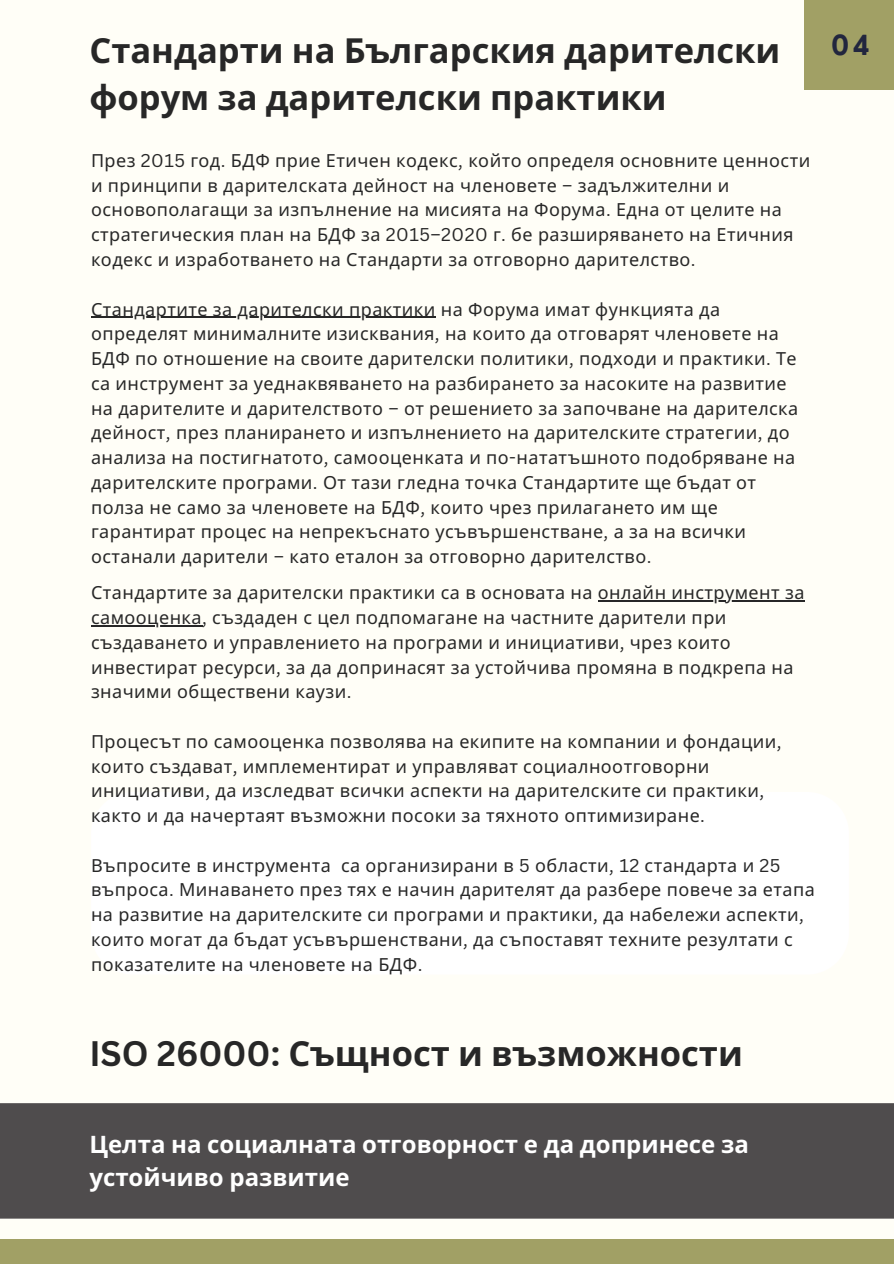
<style>
.page{position:relative;width:894px;height:1264px;background:#fff}
.page>*{position:absolute;margin:0;border:0;box-sizing:border-box;transform-origin:0 0}
.t1{font:700 34.5px "Noto Sans";color:#272727}
.t2{font:700 27px "Nourd";color:#22263e}
.t3{font:700 24px/32.7px "Noto Sans";color:#fff}
.t4{font:18px/24.8px "Noto Sans";letter-spacing:.025em;color:#272727}
.s1{font-family:"Canva Sans"}
</style>
<div class="page">
<div style="left:0;top:0;width:893px;height:1263px;background:#fffef7"></div>
<div style="left:804px;top:1px;width:89px;height:89px;background:#a1a065"></div>
<hr style="left:91px;top:316px;width:345px;height:2px;background:#272727">
<hr style="left:597px;top:600px;width:207px;height:1px;background:#272727">
<hr style="left:91px;top:625px;width:111px;height:1px;background:#272727">
<div style="left:0;top:1239px;width:893px;height:24px;background:#a1a065"></div>
<div style="left:0;top:1103px;width:893px;height:115px;background:#4f4c4d"></div>
<p class="t1" style="left:89px;top:26px;width:692px">Стандарти на Българския дарителски</p>
<p class="t2" style="left:830px;top:28px;width:41px">04</p>
<p class="t1" style="left:89px;top:73px;width:578px">форум за дарителски практики</p>
<p class="t4" style="left:91px;top:148px;width:720px">През <span class="s1">2015</span> год<span class="s1">.</span> БДФ прие Етичен кодекс<span class="s1">,</span> който определя основните ценности и принципи в дарителската дейност на членовете <span class="s1">–</span> задължителни и основополагащи за изпълнение на мисията на Форума<span class="s1">.</span> Една от целите на стратегическия план на БДФ за <span class="s1">2015–2020</span> г<span class="s1">.</span> бе разширяването на Етичния кодекс и изработването на Стандарти за отговорно дарителство<span class="s1">.</span></p>
<p class="t4" style="left:91px;top:296px;width:708px">Стандартите за дарителски практики на Форума имат функцията да определят минималните изисквания<span class="s1">,</span> на които да отговарят членовете на БДФ по отношение на своите дарителски политики<span class="s1">,</span> подходи и практики<span class="s1">.</span> Те са инструмент за уеднаквяването на разбирането за насоките на развитие на дарителите и дарителството <span class="s1">–</span> от решението за започване на дарителска дейност<span class="s1">,</span> през планирането и изпълнението на дарителските стратегии<span class="s1">,</span> до анализа на постигнатото<span class="s1">,</span> самооценката и по<span class="s1">-</span>нататъшното подобряване на дарителските програми<span class="s1">.</span> От тази гледна точка Стандартите ще бъдат от полза не само за членовете на БДФ<span class="s1">,</span> които чрез прилагането им ще гарантират процес на непрекъснато усъвършенстване<span class="s1">,</span> а за на всички останали дарители <span class="s1">–</span> като еталон за отговорно дарителство<span class="s1">.</span></p>
<p class="t4" style="left:91px;top:580px;width:714px">Стандартите за дарителски практики са в основата на онлайн инструмент за</p>
<h2 class="t4" style="left:91px;top:604px;width:704px">самооценка<span class="s1">,</span> създаден с цел подпомагане на частните дарители при създаването и управлението на програми и инициативи<span class="s1">,</span> чрез които инвестират ресурси<span class="s1">,</span> за да допринасят за устойчива промяна в подкрепа на значими обществени каузи<span class="s1">.</span></h2>
<h2 class="t4" style="left:91px;top:728px;width:692px">Процесът по самооценка позволява на екипите на компании и фондации<span class="s1">, </span>които създават<span class="s1">,</span> имплементират и управляват социалноотговорни инициативи<span class="s1">,</span> да изследват всички аспекти на дарителските си практики<span class="s1">, </span>както и да начертаят възможни посоки за тяхното оптимизиране<span class="s1">.</span></h2>
<p class="t4" style="left:91px;top:852px;width:725px">Въпросите в инструмента са организирани в <span class="s1">5</span> области<span class="s1">, 12</span> стандарта и <span class="s1">25 </span>въпроса<span class="s1">.</span> Минаването през тях е начин дарителят да разбере повече за етапа на развитие на дарителските си програми и практики<span class="s1">,</span> да набележи аспекти<span class="s1">, </span>които могат да бъдат усъвършенствани<span class="s1">,</span> да съпоставят техните резултати с показателите на членовете на БДФ<span class="s1">.</span></p>
<h1 class="t1" style="left:89px;top:1029px;width:655px"><span class="s1">ISO 26000:</span> Същност и възможности</h1>
<h3 class="t3" style="left:89px;top:1127px;width:661px">Целта на социалната отговорност е да допринесе за устойчиво развитие</h3>
</div>
